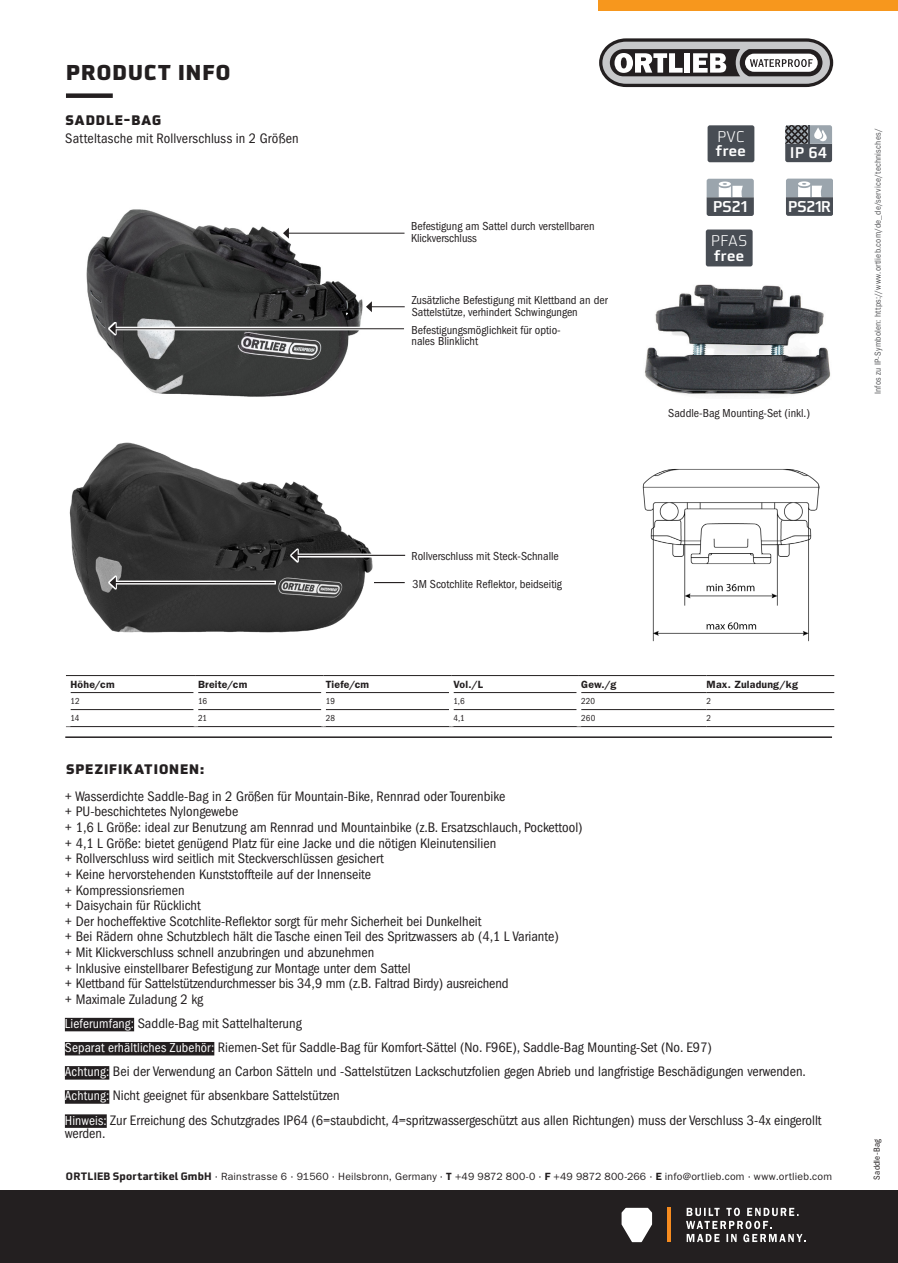
<style>
.page{position:relative;width:898px;height:1263px;background:#fff}
.page>*{position:absolute;margin:0;border:0;box-sizing:border-box;transform-origin:0 0}
.t1{font:900 21px "Utility Pro";letter-spacing:.055em;color:#231f20}
.t2{font:500 15.15px/14.7px "Utility OT";letter-spacing:-.02em;color:#fff}
.t3{font:300 15.15px/14.7px "Utility OT";color:#fff}
.Beschreibung{font:condensed 14.25px "ITC Franklin Gothic Std";color:#231f20}
.Beschreibung_ohne_Aufzählung{font:condensed 14.25px/13.5px "ITC Franklin Gothic Std";color:#231f20}
.t4{font:900 13.5px "Utility Pro";letter-spacing:.07em;color:#231f20}
.Bildbeschriftung{font:condensed 12px/11.9px "ITC Franklin Gothic Std";color:#231f20}
.t5{font:10.5px "ITC Franklin Gothic Std";letter-spacing:.02em;color:#231f20}
.t6{font:600 10.5px "ITC Franklin Gothic Std";letter-spacing:.015em;color:#231f20}
.t7{font:condensed 9px "ITC Franklin Gothic Std";letter-spacing:.025em;color:#57585a}
.Version{font:condensed 9px "ITC Franklin Gothic Std";letter-spacing:.015em;color:#231f20}
.s1{font-weight:300}
.s2{font-weight:500}
.s3{font-size:13.5px;color:#fff}
.s4{font-family:"Utility OT";font-weight:700}
.s5{font-weight:600}
</style>
<div class="page">
<div style="left:597px;top:0;width:300px;height:10px;background:#f7971d"></div>
<div style="left:0;top:1191px;width:897px;height:72px;background:#231f20"></div>
<svg style="left:621px;top:1208px;width:30px;height:34px"></svg>
<hr style="left:667px;top:1208px;width:3px;height:34px;background:#f68b1f">
<svg style="left:686px;top:1208px;width:119px;height:34px"></svg>
<svg style="left:599px;top:38px;width:233px;height:49px"></svg>
<hr style="left:65px;top:736px;width:766px;height:2px;background:#231f20">
<div style="left:66px;top:93px;width:47px;height:5px;background:#231f20"></div>
<hr style="left:245px;top:582px;width:159px;height:1px;background:#231f20">
<img style="left:69px;top:442px;width:304px;height:191px">
<img style="left:86px;top:209px;width:277px;height:188px">
<svg style="left:108px;top:575px;width:168px;height:14px;background:#616161"></svg>
<hr style="left:115px;top:582px;width:159px;height:1px;background:#231f20">
<svg style="left:110px;top:577px;width:6px;height:11px"></svg>
<svg style="left:290px;top:548px;width:116px;height:14px"></svg>
<hr style="left:297px;top:555px;width:108px;height:1px;background:#231f20">
<svg style="left:291px;top:550px;width:6px;height:11px"></svg>
<hr style="left:371px;top:306px;width:33px;height:1px;background:#231f20">
<svg style="left:366px;top:301px;width:6px;height:11px"></svg>
<svg style="left:785px;top:125px;width:46px;height:37px;background:#666b71"></svg>
<div style="left:707px;top:125px;width:47px;height:37px;background:#484d54;border-radius:2px"></div>
<svg style="left:786px;top:179px;width:46px;height:37px;background:#81878d"></svg>
<div style="left:281px;top:226px;width:125px;height:14px;background:#fff"></div>
<hr style="left:288px;top:233px;width:116px;height:1px;background:#231f20">
<svg style="left:283px;top:228px;width:6px;height:11px"></svg>
<svg style="left:108px;top:322px;width:296px;height:14px"></svg>
<hr style="left:115px;top:328px;width:289px;height:1px;background:#231f20">
<svg style="left:110px;top:323px;width:6px;height:11px"></svg>
<svg style="left:706px;top:179px;width:47px;height:37px;background:#82888e"></svg>
<img style="left:645px;top:284px;width:186px;height:111px">
<img style="left:642px;top:469px;width:176px;height:173px">
<div style="left:705px;top:230px;width:47px;height:36px;background:#484d54;border-radius:2px"></div>
<div style="left:65px;top:1018px;width:69px;height:13px;background:#231f20"></div>
<div style="left:65px;top:1042px;width:149px;height:13px;background:#231f20"></div>
<div style="left:65px;top:1066px;width:44px;height:13px;background:#231f20"></div>
<div style="left:65px;top:1090px;width:44px;height:14px;background:#231f20"></div>
<div style="left:65px;top:1114px;width:42px;height:14px;background:#231f20"></div>
<hr style="left:70px;top:692px;width:123px;height:1px;background:#231f20">
<hr style="left:198px;top:692px;width:123px;height:1px;background:#231f20">
<hr style="left:326px;top:692px;width:123px;height:1px;background:#231f20">
<hr style="left:453px;top:692px;width:123px;height:1px;background:#231f20">
<hr style="left:581px;top:692px;width:125px;height:1px;background:#231f20">
<hr style="left:706px;top:692px;width:128px;height:1px;background:#231f20">
<hr style="left:70px;top:709px;width:123px;height:1px;background:#231f20">
<hr style="left:198px;top:709px;width:123px;height:1px;background:#231f20">
<hr style="left:326px;top:709px;width:123px;height:1px;background:#231f20">
<hr style="left:453px;top:709px;width:123px;height:1px;background:#231f20">
<hr style="left:581px;top:709px;width:125px;height:1px;background:#231f20">
<hr style="left:706px;top:709px;width:128px;height:1px;background:#231f20">
<hr style="left:66px;top:726px;width:130px;height:1px;background:#231f20">
<hr style="left:196px;top:726px;width:127px;height:1px;background:#231f20">
<hr style="left:323px;top:726px;width:128px;height:1px;background:#231f20">
<hr style="left:451px;top:726px;width:127px;height:1px;background:#231f20">
<hr style="left:578px;top:726px;width:128px;height:1px;background:#231f20">
<hr style="left:706px;top:726px;width:128px;height:1px;background:#231f20">
<hr style="left:66px;top:675px;width:130px;height:1px;background:#231f20">
<hr style="left:196px;top:675px;width:127px;height:1px;background:#231f20">
<hr style="left:323px;top:675px;width:128px;height:1px;background:#231f20">
<hr style="left:451px;top:675px;width:127px;height:1px;background:#231f20">
<hr style="left:578px;top:675px;width:128px;height:1px;background:#231f20">
<hr style="left:706px;top:675px;width:128px;height:1px;background:#231f20">
<h1 class="t1" style="left:66px;top:53px;width:166px">PRODUCT INFO</h1>
<p class="t4" style="left:65px;top:108px;width:97px">SADDLE-BAG</p>
<p class="Beschreibung_ohne_Aufzählung" style="left:65px;top:132px;width:235px">Satteltasche mit Rollverschluss in 2 Größen</p>
<p class="Bildbeschriftung" style="left:411px;top:220px;width:185px">Befestigung am Sattel durch verstellbaren<br>Klickverschluss</p>
<p class="Bildbeschriftung" style="left:411px;top:295px;width:197px">Zusätzliche Befestigung mit Klettband an der<br>Sattelstütze, verhindert Schwingungen</p>
<p class="Bildbeschriftung" style="left:411px;top:324px;width:151px">Befestigungsmöglichkeit für optio&shy;nales Blinklicht</p>
<p class="t2" style="left:715px;top:129px;width:32px"><span class="s1">PVC </span>free</p>
<p class="t2" style="left:789px;top:145px;width:39px">IP 64</p>
<p class="t2" style="left:712px;top:199px;width:36px">PS21</p>
<p class="t2" style="left:787px;top:199px;width:45px">PS21R</p>
<p class="t3" style="left:710px;top:233px;width:38px">PFAS <span class="s2">free</span></p>
<p class="Bildbeschriftung" style="left:668px;top:407px;width:143px">Saddle-Bag Mounting-Set (inkl.)</p>
<p class="t7" style="left:872px;top:394px;width:267px;rotate:-90deg">Infos zu IP-Symbolen: https://www.ortlieb.com/de_de/service/technisches/</p>
<p class="Bildbeschriftung" style="left:411px;top:550px;width:149px">Rollverschluss mit Steck-Schnalle</p>
<p class="Bildbeschriftung" style="left:412px;top:578px;width:151px">3M Scotchlite Reflektor, beidseitig</p>
<p class="t6" style="left:70px;top:678px;width:46px">Höhe/cm</p>
<p class="t6" style="left:198px;top:678px;width:51px">Breite/cm</p>
<p class="t6" style="left:326px;top:678px;width:45px">Tiefe/cm</p>
<p class="t6" style="left:453px;top:678px;width:31px">Vol./L</p>
<p class="t6" style="left:581px;top:678px;width:37px">Gew./g</p>
<p class="t6" style="left:706px;top:678px;width:93px">Max. Zuladung/kg</p>
<p class="Version" style="left:70px;top:696px;width:11px">12</p>
<p class="Version" style="left:198px;top:696px;width:10px">16</p>
<p class="Version" style="left:326px;top:696px;width:11px">19</p>
<p class="Version" style="left:453px;top:696px;width:13px">1,6</p>
<p class="Version" style="left:581px;top:696px;width:16px">220</p>
<p class="Version" style="left:706px;top:696px;width:6px">2</p>
<p class="Version" style="left:70px;top:713px;width:10px">14</p>
<p class="Version" style="left:198px;top:713px;width:11px">21</p>
<p class="Version" style="left:326px;top:713px;width:11px">28</p>
<p class="Version" style="left:453px;top:713px;width:13px">4,1</p>
<p class="Version" style="left:581px;top:713px;width:16px">260</p>
<p class="Version" style="left:706px;top:713px;width:6px">2</p>
<p class="t4" style="left:66px;top:757px;width:140px">SPEZIFIKATIONEN:</p>
<p class="Beschreibung" style="left:65px;top:788px;width:442px">+ Wasserdichte Saddle-Bag in 2 Größen für Mountain-Bike, Rennrad oder Tourenbike</p>
<p class="Beschreibung" style="left:65px;top:804px;width:175px">+ PU-beschichtetes Nylongewebe</p>
<p class="Beschreibung" style="left:65px;top:819px;width:519px">+ 1,6 L Größe: ideal zur Benutzung am Rennrad und Mountainbike (z.B. Ersatzschlauch, Pockettool)</p>
<p class="Beschreibung" style="left:65px;top:835px;width:432px">+ 4,1 L Größe: bietet genügend Platz für eine Jacke und die nötigen Kleinutensilien</p>
<p class="Beschreibung" style="left:65px;top:850px;width:320px">+ Rollverschluss wird seitlich mit Steckverschlüssen gesichert</p>
<p class="Beschreibung" style="left:65px;top:866px;width:308px">+ Keine hervorstehenden Kunststoffteile auf der Innenseite</p>
<p class="Beschreibung" style="left:65px;top:882px;width:121px">+ Kompressionsriemen</p>
<p class="Beschreibung" style="left:65px;top:897px;width:137px">+ Daisychain für Rücklicht</p>
<p class="Beschreibung" style="left:65px;top:913px;width:418px">+ Der hocheffektive Scotchlite-Reflektor sorgt für mehr Sicherheit bei Dunkelheit</p>
<p class="Beschreibung" style="left:65px;top:929px;width:495px">+ Bei Rädern ohne Schutzblech hält die Tasche einen Teil des Spritzwassers ab (4,1 L Variante)</p>
<p class="Beschreibung" style="left:65px;top:944px;width:311px">+ Mit Klickverschluss schnell anzubringen und abzunehmen</p>
<p class="Beschreibung" style="left:65px;top:960px;width:347px">+ Inklusive einstellbarer Befestigung zur Montage unter dem Sattel</p>
<p class="Beschreibung" style="left:65px;top:975px;width:445px">+ Klettband für Sattelstützendurchmesser bis 34,9 mm (z.B. Faltrad Birdy) ausreichend</p>
<p class="Beschreibung" style="left:65px;top:991px;width:140px">+ Maximale Zuladung 2 kg</p>
<p class="Beschreibung_ohne_Aufzählung" style="left:65px;top:1017px;width:238px"><span class="s3">Lieferumfang:</span> Saddle-Bag mit Sattelhalterung</p>
<p class="Beschreibung_ohne_Aufzählung" style="left:65px;top:1041px;width:648px"><span class="s3">Separat erhältliches Zubehör:</span> Riemen-Set für Saddle-Bag für Komfort-Sättel (No. F96E), Saddle-Bag Mounting-Set (No. E97)</p>
<p class="Beschreibung_ohne_Aufzählung" style="left:65px;top:1065px;width:742px"><span class="s3">Achtung:</span> Bei der Verwendung an Carbon Sätteln und -Sattelstützen Lackschutzfolien gegen Abrieb und langfristige Beschädigungen verwenden.</p>
<p class="Beschreibung_ohne_Aufzählung" style="left:65px;top:1089px;width:276px"><span class="s3">Achtung:</span> Nicht geeignet für absenkbare Sattelstützen</p>
<p class="Beschreibung_ohne_Aufzählung" style="left:65px;top:1113px;width:758px"><span class="s3">Hinweis:</span> Zur Erreichung des Schutzgrades IP64 (6=staubdicht, 4=spritzwassergeschützt aus allen Richtungen) muss der Verschluss 3-4x eingerollt werden.</p>
<p class="t5" style="left:66px;top:1170px;width:767px"><span class="s4">ORTLIEB Sportartikel GmbH</span> · Rainstrasse 6 · 91560 · Heilsbronn, Germany · <span class="s5">T</span> +49 9872 800-0 · <span class="s5">F</span> +49 9872 800-266 · <span class="s5">E</span> info@ortlieb.com · www.ortlieb.com</p>
<p class="Version" style="left:871px;top:1179px;width:42px;rotate:-90deg">Saddle-Bag</p>
</div>
